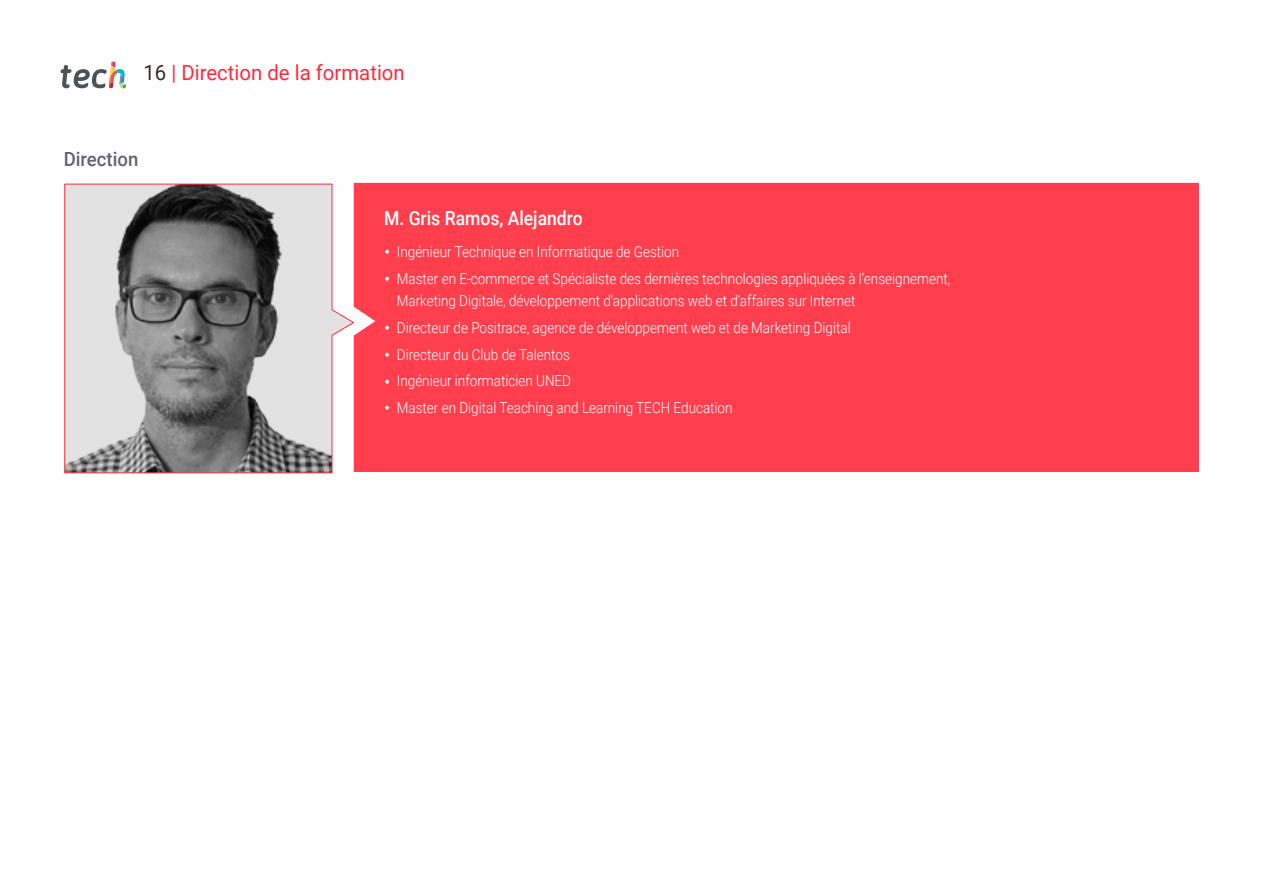
<style>
.page{position:relative;width:1263px;height:893px;background:#fff}
.page>*{position:absolute;margin:0;border:0;box-sizing:border-box;transform-origin:0 0}
.t1{font:21px "Roboto";color:#ff293a}
.t2{font:500 19.5px "Roboto";color:#fff;scale:.9 1}
.t3{font:500 19.5px "Roboto";color:#61646a;scale:.95 1}
.t4{font:300 15px/26.7px "Roboto";color:#fff;scale:.9 1}
.s1{color:#312e20}
</style>
<div class="page">
<div style="left:354px;top:183px;width:845px;height:289px;background:#ff3e4e"></div>
<svg style="left:64px;top:184px;width:290px;height:289px;background:#a69fa0"></svg>
<svg style="left:61px;top:62px;width:65px;height:27px"></svg>
<svg style="left:385px;top:249px;width:4px;height:5px"></svg>
<svg style="left:385px;top:276px;width:4px;height:5px"></svg>
<svg style="left:385px;top:325px;width:4px;height:5px"></svg>
<svg style="left:385px;top:352px;width:4px;height:5px"></svg>
<svg style="left:385px;top:379px;width:4px;height:5px"></svg>
<svg style="left:385px;top:406px;width:4px;height:5px"></svg>
<h1 class="t1" style="left:144px;top:57px;width:263px"><span class="s1">16</span> | Direction de la formation</h1>
<h2 class="t3" style="left:64px;top:145px;width:80px">Direction</h2>
<h2 class="t2" style="left:384px;top:205px;width:222px">M. Gris Ramos, Alejandro</h2>
<p class="t4" style="left:397px;top:238px;width:616px">Ingénieur Technique en Informatique de Gestion<br>Master en E-commerce et Spécialiste des dernières technologies appliquées à l’enseignement,</p>
<p class="t4" style="left:397px;top:287px;width:511px">Marketing Digitale, développement d’applications web et d’affaires sur Internet Directeur de Positrace, agence de développement web et de Marketing Digital Directeur du Club de Talentos<br>Ingénieur informaticien UNED<br>Master en Digital Teaching and Learning TECH Education</p>
</div>
